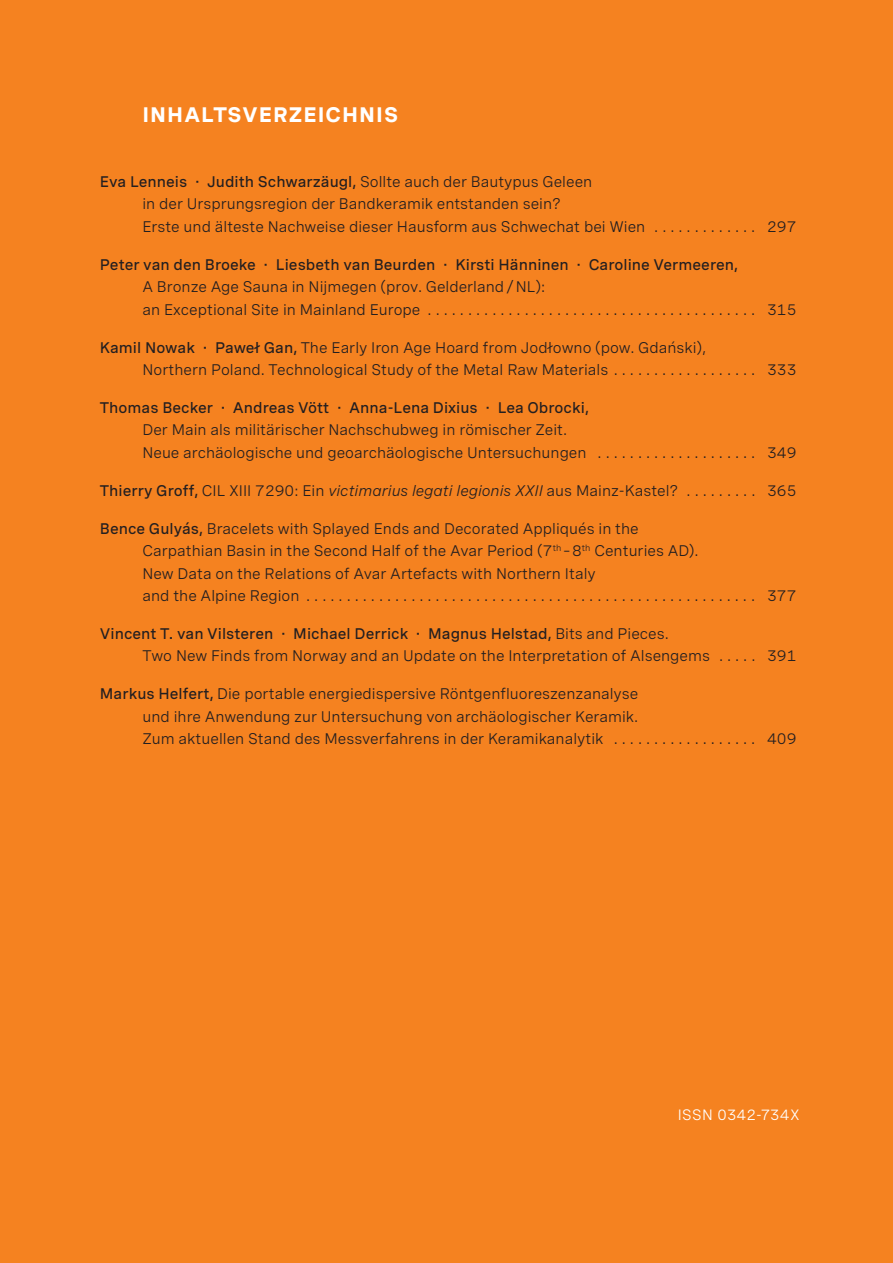
<style>
.page{position:relative;width:893px;height:1263px;background:#f58220}
.page>*{position:absolute;margin:0;border:0;box-sizing:border-box;transform-origin:0 0}
.t1{font:700 21px "Spezia";letter-spacing:.05em;color:#fff}
.Albert_AK_Inhaltsverz{font:15.3px/22.5px "Spezia";color:#231f20}
.t2{font:15px "Spezia";letter-spacing:.025em;color:#fff}
.s1{font-weight:500}
.s2{font-style:italic}
</style>
<div class="page">
<p class="t1" style="left:142px;top:99px;width:257px">INHALTSVERZEICHNIS</p>
<p class="Albert_AK_Inhaltsverz" style="left:142px;top:169px;width:655px;text-indent:-43px"><span class="s1">Eva Lenneis · Judith Schwarzäugl,</span> Sollte auch der Bautypus Geleen<br>in der Ursprungsregion der Bandkeramik entstanden sein?<br>Erste und älteste Nachweise dieser Hausform aus Schwechat bei Wien . . . . . . . . . . . . . 297</p>
<p class="Albert_AK_Inhaltsverz" style="left:142px;top:252px;width:655px;text-indent:-43px"><span class="s1">Peter van den Broeke · Liesbeth van Beurden · Kirsti Hänninen · Caroline Vermeeren,<br></span>A Bronze Age Sauna in Nijmegen (prov. Gelderland/NL):<br>an Exceptional Site in Mainland Europe . . . . . . . . . . . . . . . . . . . . . . . . . . . . . . . . . . . . . . . . . 315</p>
<p class="Albert_AK_Inhaltsverz" style="left:142px;top:335px;width:655px;text-indent:-43px"><span class="s1">Kamil Nowak · Paweł Gan,</span> The Early Iron Age Hoard from Jodłowno (pow. Gdański),<br>Northern Poland. Technological Study of the Metal Raw Materials . . . . . . . . . . . . . . . . . . 333</p>
<p class="Albert_AK_Inhaltsverz" style="left:142px;top:395px;width:655px;text-indent:-43px"><span class="s1">Thomas Becker · Andreas Vött · Anna-Lena Dixius · Lea Obrocki,<br></span>Der Main als militärischer Nachschubweg in römischer Zeit.<br>Neue archäologische und geoarchäologische Untersuchungen . . . . . . . . . . . . . . . . . . . . 349</p>
<p class="Albert_AK_Inhaltsverz" style="left:100px;top:478px;width:698px"><span class="s1">Thierry Groff,</span> CIL XIII 7290: Ein <span class="s2">victimarius legati legionis XXII</span> aus Mainz-Kastel? . . . . . . . . . 365</p>
<p class="Albert_AK_Inhaltsverz" style="left:142px;top:516px;width:655px;text-indent:-43px"><span class="s1">Bence Gulyás,</span> Bracelets with Splayed Ends and Decorated Appliqués in the<br>Carpathian Basin in the Second Half of the Avar Period (7<sup>th</sup> –8<sup>th</sup> Centuries AD).<br>New Data on the Relations of Avar Artefacts with Northern Italy<br>and the Alpine Region . . . . . . . . . . . . . . . . . . . . . . . . . . . . . . . . . . . . . . . . . . . . . . . . . . . . . . . . 377</p>
<p class="Albert_AK_Inhaltsverz" style="left:142px;top:621px;width:655px;text-indent:-43px"><span class="s1">Vincent T. van Vilsteren · Michael Derrick · Magnus Helstad,</span> Bits and Pieces.<br>Two New Finds from Norway and an Update on the Interpretation of Alsengems . . . . . 391</p>
<p class="Albert_AK_Inhaltsverz" style="left:142px;top:681px;width:655px;text-indent:-43px"><span class="s1">Markus Helfert,</span> Die portable energiedispersive Röntgenfluoreszenzanalyse<br>und ihre Anwendung zur Untersuchung von archäologischer Keramik.<br>Zum aktuellen Stand des Messverfahrens in der Keramikanalytik . . . . . . . . . . . . . . . . . . 409</p>
<p class="t2" style="left:678px;top:1103px;width:123px">ISSN 0342-734X</p>
</div>
